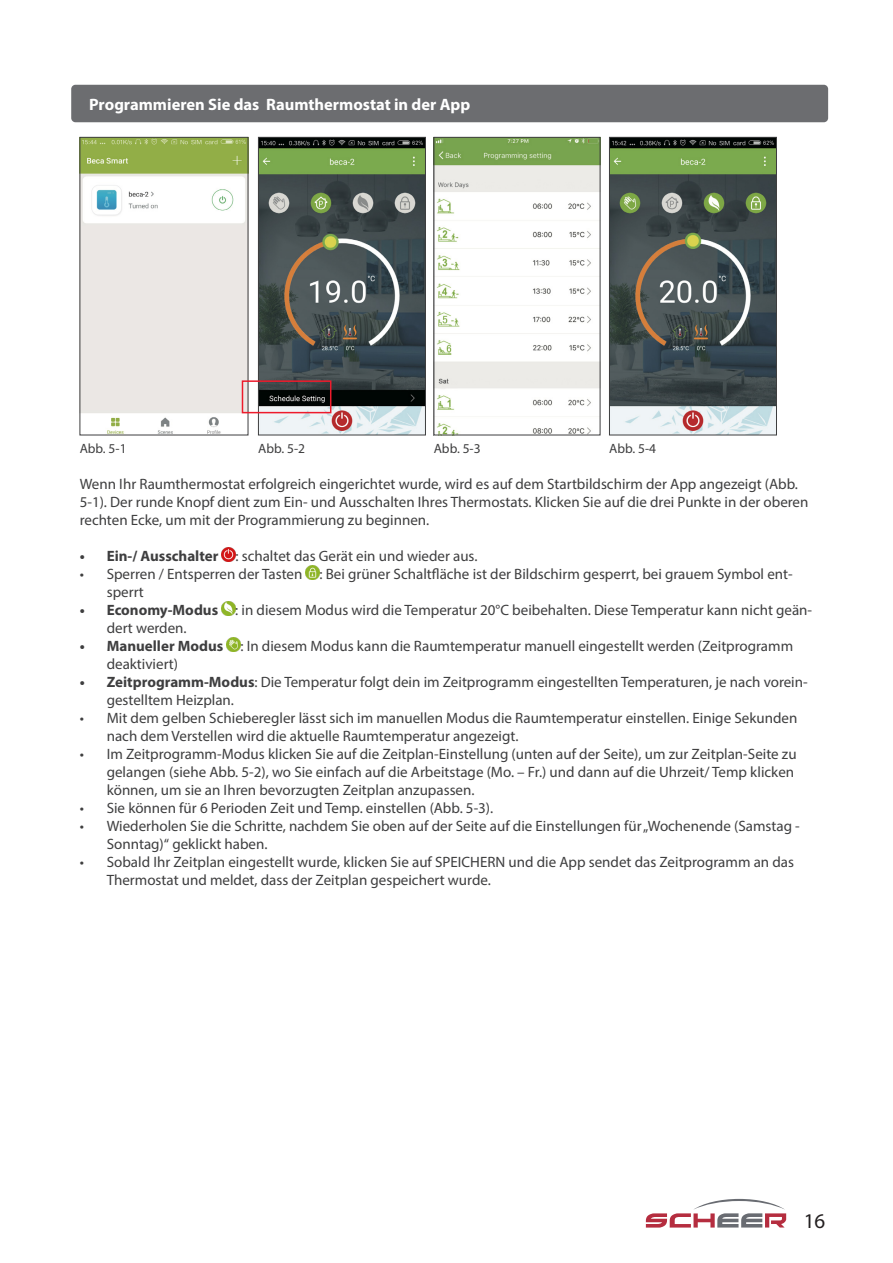
<style>
.page{position:relative;width:893px;height:1263px;background:#fff}
.page>*{position:absolute;margin:0;border:0;box-sizing:border-box;transform-origin:0 0}
.t1{font:21px "Myriad Pro";color:#231f20}
.t2{font:700 16.5px "Myriad Pro";color:#fff}
.t3{font:15px/18px "Myriad Pro";color:#3e3e3f}
.t4{font:13.5px "Myriad Pro";color:#3e3e3f}
.s1{font-weight:700}
</style>
<div class="page">
<svg style="left:646px;top:1199px;width:140px;height:28px"></svg>
<div style="left:71px;top:85px;width:757px;height:37px;background:#6c6d70;border-radius:4px"></div>
<img style="left:82px;top:139px;width:164px;height:294px">
<img style="left:260px;top:139px;width:164px;height:294px">
<div style="left:258px;top:137px;width:168px;height:298px;border:1px solid #3e3e3f"></div>
<img style="left:436px;top:139px;width:162px;height:294px">
<img style="left:611px;top:139px;width:164px;height:294px">
<div style="left:609px;top:137px;width:168px;height:298px;border:1px solid #3e3e3f"></div>
<img style="left:222px;top:547px;width:13px;height:14px">
<img style="left:306px;top:565px;width:13px;height:14px">
<img style="left:221px;top:601px;width:14px;height:14px">
<img style="left:227px;top:637px;width:13px;height:14px">
<div style="left:242px;top:380px;width:89px;height:33px;border:2px solid #ee1b2c"></div>
<p class="t2" style="left:89px;top:93px;width:382px">Programmieren Sie das Raumthermostat in der App</p>
<p class="t4" style="left:80px;top:440px;width:48px">Abb. 5-1</p>
<p class="t4" style="left:258px;top:440px;width:48px">Abb. 5-2</p>
<p class="t4" style="left:434px;top:440px;width:48px">Abb. 5-3</p>
<p class="t4" style="left:609px;top:440px;width:48px">Abb. 5-4</p>
<p class="t3" style="left:80px;top:475px;width:730px">Wenn Ihr Raumthermostat erfolgreich eingerichtet wurde, wird es auf dem Startbildschirm der App angezeigt (Abb.<br>5-1). Der runde Knopf dient zum Ein- und Ausschalten Ihres Thermostats. Klicken Sie auf die drei Punkte in der oberen rechten Ecke, um mit der Programmierung zu beginnen.</p>
<p class="t3" style="left:80px;top:547px;width:399px"><span class="s1">• Ein-/ Ausschalter</span> : schaltet das Gerät ein und wieder aus.</p>
<p class="t3" style="left:107px;top:565px;width:687px;text-indent:-27px">• Sperren / Entsperren der Tasten : Bei grüner Schaltfläche ist der Bildschirm gesperrt, bei grauem Symbol ent&shy;sperrt</p>
<p class="t3" style="left:107px;top:601px;width:707px;text-indent:-27px"><span class="s1">• Economy-Modus</span> : in diesem Modus wird die Temperatur 20°C beibehalten. Diese Temperatur kann nicht geän&shy;dert werden.</p>
<p class="t3" style="left:107px;top:637px;width:688px;text-indent:-27px"><span class="s1">• Manueller Modus</span> : In diesem Modus kann die Raumtemperatur manuell eingestellt werden (Zeitprogramm deaktiviert)</p>
<p class="t3" style="left:107px;top:673px;width:702px;text-indent:-27px"><span class="s1">• Zeitprogramm-Modus</span>: Die Temperatur folgt dein im Zeitprogramm eingestellten Temperaturen, je nach vorein&shy;gestelltem Heizplan.</p>
<p class="t3" style="left:107px;top:709px;width:692px;text-indent:-27px">• Mit dem gelben Schieberegler lässt sich im manuellen Modus die Raumtemperatur einstellen. Einige Sekunden nach dem Verstellen wird die aktuelle Raumtemperatur angezeigt.</p>
<p class="t3" style="left:107px;top:745px;width:691px;text-indent:-27px">• Im Zeitprogramm-Modus klicken Sie auf die Zeitplan-Einstellung (unten auf der Seite), um zur Zeitplan-Seite zu gelangen (siehe Abb. 5-2), wo Sie einfach auf die Arbeitstage (Mo. – Fr.) und dann auf die Uhrzeit/ Temp klicken können, um sie an Ihren bevorzugten Zeitplan anzupassen.</p>
<p class="t3" style="left:80px;top:799px;width:415px">• Sie können für 6 Perioden Zeit und Temp. einstellen (Abb. 5-3).</p>
<p class="t3" style="left:107px;top:817px;width:695px;text-indent:-27px">• Wiederholen Sie die Schritte, nachdem Sie oben auf der Seite auf die Einstellungen für „Wochenende (Samstag -<br>Sonntag)“ geklickt haben.</p>
<p class="t3" style="left:107px;top:853px;width:689px;text-indent:-27px">• Sobald Ihr Zeitplan eingestellt wurde, klicken Sie auf SPEICHERN und die App sendet das Zeitprogramm an das<br>Thermostat und meldet, dass der Zeitplan gespeichert wurde.</p>
<h1 class="t1" style="left:804px;top:1208px;width:23px">16</h1>
</div>
